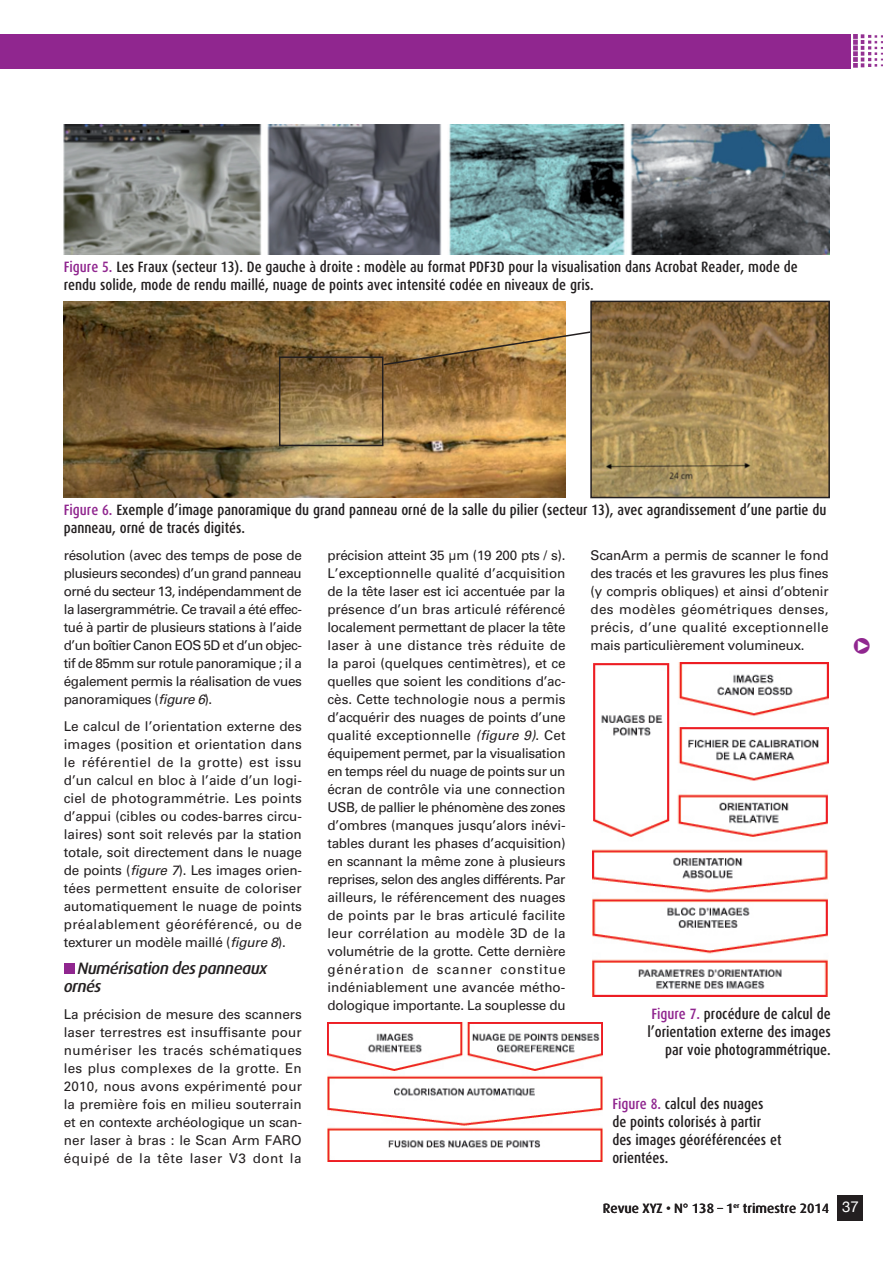
<style>
.page{position:relative;width:893px;height:1263px;background:#fff}
.page>*{position:absolute;margin:0;border:0;box-sizing:border-box;transform-origin:0 0}
.t1{font:italic 500 16.5px/18px "Dax";letter-spacing:-.03em;color:#231f20}
.t2{font:500 15px/18px "Dax Condensed";color:#231f20}
.t3{font:13.5px/18px "Univers LT Std";letter-spacing:-.02em;color:#231f20;text-align:justify}
.t4{font:500 13.5px "Dax";color:#231f20}
.s1{color:#90268f}
.s2{font-style:italic}
.s3{font-family:"Helvetica Neue";font-weight:400;font-size:15px;color:#fff}
</style>
<div class="page">
<img style="left:850px;top:34px;width:32px;height:35px">
<div style="left:838px;top:1195px;width:25px;height:25px;background:#231f20"></div>
<div style="left:64px;top:963px;width:10px;height:11px;background:#90268f"></div>
<div style="left:0;top:34px;width:850px;height:34px;background:#90268f"></div>
<img style="left:64px;top:124px;width:765px;height:131px">
<img style="left:64px;top:301px;width:502px;height:196px">
<img style="left:593px;top:304px;width:234px;height:191px">
<div style="left:590px;top:301px;width:240px;height:197px;border:2px solid #231f20"></div>
<img style="left:593px;top:662px;width:235px;height:334px">
<img style="left:327px;top:1023px;width:276px;height:138px">
<div style="left:279px;top:356px;width:104px;height:90px;border:2px solid #231f20"></div>
<svg style="left:382px;top:330px;width:210px;height:36px;background:#b3905b"></svg>
<p class="t2" style="left:64px;top:258px;width:735px"><span class="s1">Figure 5.</span> Les Fraux (secteur 13). De gauche à droite : modèle au format PDF3D pour la visualisation dans Acrobat Reader, mode de rendu solide, mode de rendu maillé, nuage de points avec intensité codée en niveaux de gris.</p>
<p class="t2" style="left:64px;top:501px;width:764px"><span class="s1">Figure 6.</span> Exemple d’image panoramique du grand panneau orné de la salle du pilier (secteur 13), avec agrandissement d’une partie du panneau, orné de tracés digités.</p>
<p class="t3" style="left:64px;top:546px;width:240px">résolution (avec des temps de pose de plusieurs secondes) d’un grand panneau orné du secteur 13, indépendamment de la lasergrammétrie. Ce travail a été effec&shy;tué à partir de plusieurs stations à l’aide d’un boîtier Canon EOS 5D et d’un objec&shy;tif de 85mm sur rotule panoramique ; il a également permis la réalisation de vues panoramiques (<span class="s2">figure 6</span>).</p>
<p class="t3" style="left:64px;top:717px;width:240px">Le calcul de l’orientation externe des images (position et orientation dans le référentiel de la grotte) est issu d’un calcul en bloc à l’aide d’un logi&shy;ciel de photogrammétrie. Les points d’appui (cibles ou codes-barres circu&shy;laires) sont soit relevés par la station totale, soit directement dans le nuage de points (<span class="s2">figure 7</span>). Les images orien&shy;tées permettent ensuite de coloriser automatiquement le nuage de points préalablement géoréférencé, ou de texturer un modèle maillé (<span class="s2">figure 8</span>).</p>
<p class="t1" style="left:64px;top:959px;width:205px;text-indent:14px">Numérisation des panneaux ornés</p>
<p class="t3" style="left:64px;top:1005px;width:240px">La précision de mesure des scanners laser terrestres est insuffisante pour numériser les tracés schématiques les plus complexes de la grotte. En 2010, nous avons expérimenté pour la première fois en milieu souterrain et en contexte archéologique un scan&shy;ner laser à bras : le Scan Arm FARO équipé de la tête laser V3 dont la</p>
<p class="t3" style="left:327px;top:546px;width:240px">précision atteint 35 μm (19 200 pts / s).<br>L’exceptionnelle qualité d’acquisition de la tête laser est ici accentuée par la présence d’un bras articulé référencé localement permettant de placer la tête laser à une distance très réduite de la paroi (quelques centimètres), et ce quelles que soient les conditions d’ac&shy;cès. Cette technologie nous a permis d’acquérir des nuages de points d’une qualité exceptionnelle <span class="s2">(figure 9)</span>. Cet équipement permet, par la visualisation en temps réel du nuage de points sur un écran de contrôle via une connection USB, de pallier le phénomène des zones d’ombres (manques jusqu’alors inévi&shy;tables durant les phases d’acquisition) en scannant la même zone à plusieurs reprises, selon des angles différents. Par ailleurs, le référencement des nuages de points par le bras articulé facilite leur corrélation au modèle 3D de la volumétrie de la grotte. Cette dernière génération de scanner constitue indéniablement une avancée métho&shy;dologique importante. La souplesse du</p>
<p class="t3" style="left:590px;top:546px;width:240px">ScanArm a permis de scanner le fond des tracés et les gravures les plus fines (y compris obliques) et ainsi d’obtenir des modèles géométriques denses, précis, d’une qualité exceptionnelle mais particulièrement volumineux.</p>
<p class="t2" style="left:647px;top:1005px;width:185px;text-align:right"><span class="s1">Figure 7.</span> procédure de calcul de l’orientation externe des images par voie photogrammétrique.</p>
<p class="t2" style="left:612px;top:1095px;width:171px"><span class="s1">Figure 8.</span> calcul des nuages<br>de points colorisés à partir des images géoréférencées et orientées.</p>
<p class="t4" style="left:603px;top:1200px;width:257px">Revue XYZ • N° 138 – 1<sup>er</sup> trimestre 2014 <span class="s3">37</span></p>
</div>
